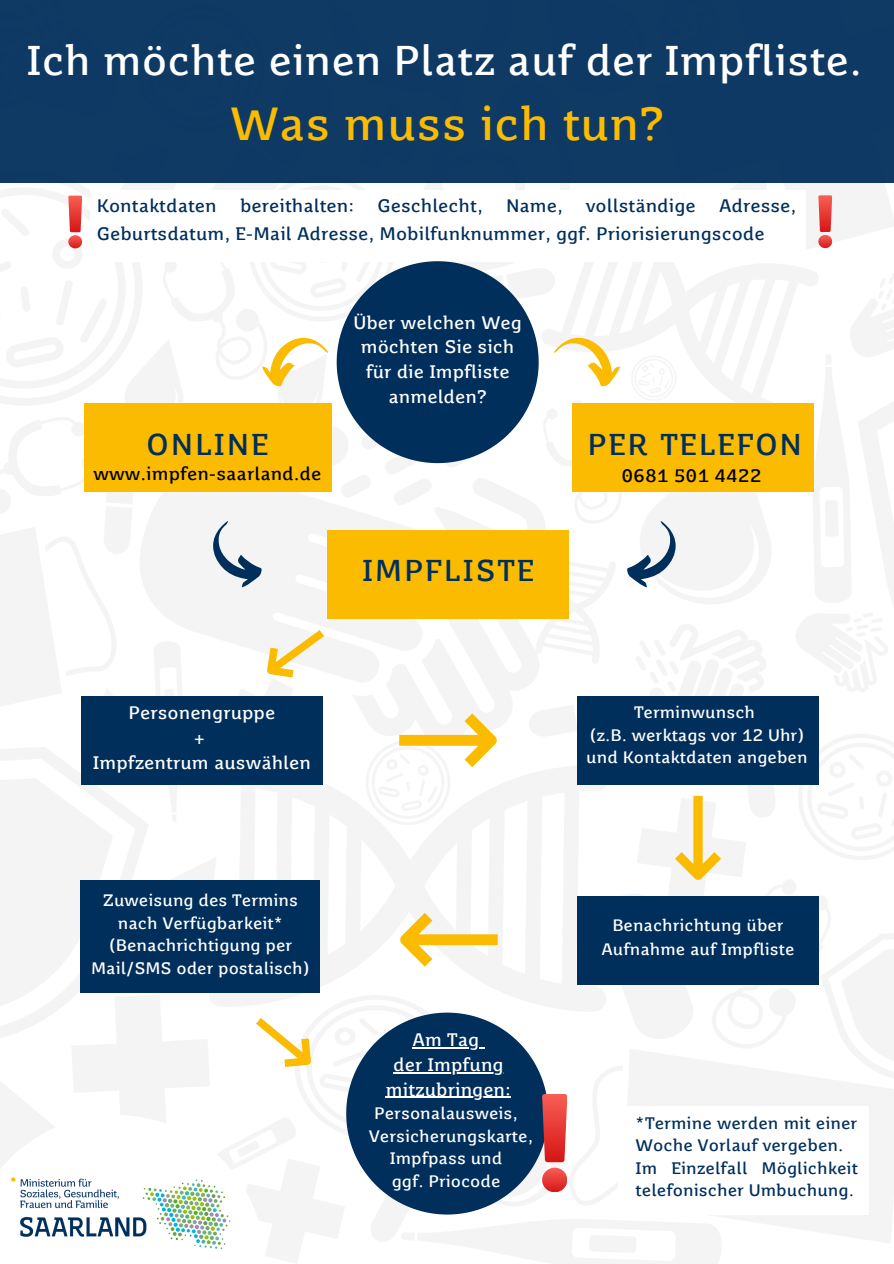
<style>
.page{position:relative;width:894px;height:1264px;background:#fff}
.page>*{position:absolute;margin:0;border:0;box-sizing:border-box;transform-origin:0 0}
.t1{font:700 46.2px "Saar 1450 Text";color:#fabb00}
.t2{font:700 41.4px "Saar 1450 Text";color:#fff}
.t3{font:700 30px "Saar 1450 Text";letter-spacing:.06em;color:#002f5c}
.t4{font:700 18px/28.2px "Saar 1450 Text";color:#002f5c}
.t5{font:700 18px/24.8px "Saar 1450 Text";color:#fff;text-align:center}
.t6{font:700 18px "Saar 1450 Text";color:#000}
.t7{font:700 16.65px/22.4px "Saar 1450 Text";color:#002f5c}
.t8{font:700 16.5px/22.5px "Saar 1450 Text";color:#fff;text-align:center}
</style>
<div class="page">
<img style="left:0;top:183px;width:893px;height:1080px">
<div style="left:0;top:0;width:893px;height:183px;background:#0e3a64"></div>
<svg style="left:0;top:1114px;width:265px;height:149px"></svg>
<img style="left:7px;top:1169px;width:233px;height:94px">
<div style="left:90px;top:190px;width:715px;height:72px;background:#fff"></div>
<svg style="left:68px;top:196px;width:14px;height:52px"></svg>
<svg style="left:818px;top:195px;width:13px;height:53px"></svg>
<div style="left:327px;top:530px;width:241px;height:88px;background:#fabb00"></div>
<svg style="left:246px;top:1006px;width:76px;height:71px"></svg>
<div style="left:82px;top:696px;width:241px;height:88px;background:#002f5c"></div>
<div style="left:577px;top:696px;width:241px;height:88px;background:#002f5c"></div>
<div style="left:84px;top:403px;width:247px;height:88px;background:#fabb00"></div>
<div style="left:572px;top:403px;width:241px;height:88px;background:#fabb00"></div>
<div style="left:577px;top:896px;width:241px;height:88px;background:#002f5c"></div>
<div style="left:620px;top:1106px;width:248px;height:108px;background:#fff"></div>
<svg style="left:336px;top:261px;width:202px;height:202px"></svg>
<svg style="left:262px;top:338px;width:66px;height:48px"></svg>
<svg style="left:554px;top:338px;width:66px;height:48px"></svg>
<svg style="left:213px;top:521px;width:48px;height:66px"></svg>
<svg style="left:627px;top:521px;width:48px;height:66px"></svg>
<svg style="left:256px;top:618px;width:77px;height:69px"></svg>
<svg style="left:399px;top:713px;width:98px;height:54px"></svg>
<svg style="left:674px;top:795px;width:46px;height:84px"></svg>
<svg style="left:399px;top:912px;width:98px;height:54px"></svg>
<div style="left:81px;top:879px;width:239px;height:113px;background:#002f5c"></div>
<svg style="left:346px;top:1012px;width:220px;height:202px"></svg>
<hr style="left:393px;top:1072px;width:110px;height:1px;background:#fff">
<hr style="left:386px;top:1096px;width:125px;height:1px;background:#fff">
<p class="t2" style="left:26px;top:43px;width:837px">Ich möchte einen Platz auf der Impfliste.</p>
<p class="t1" style="left:230px;top:104px;width:435px">Was muss ich tun?</p>
<p class="t4" style="left:97px;top:193px;width:700px;text-indent:622px">Adresse,<br>Geburtsdatum, E-Mail Adresse, Mobilfunknummer, ggf. Priorisierungscode</p>
<p class="t4" style="left:97px;top:193px;width:121px">Kontaktdaten</p>
<p class="t4" style="left:240px;top:193px;width:116px">bereithalten:</p>
<p class="t4" style="left:377px;top:193px;width:107px">Geschlecht,</p>
<p class="t4" style="left:506px;top:193px;width:58px">Name,</p>
<p class="t4" style="left:586px;top:193px;width:111px">vollständige</p>
<p class="t3" style="left:147px;top:431px;width:123px">ONLINE</p>
<p class="t6" style="left:93px;top:466px;width:229px">www.impfen-saarland.de</p>
<p class="t5" style="left:353px;top:311px;width:170px">Über welchen Weg möchten Sie sich für die Impfliste anmelden?</p>
<p class="t3" style="left:362px;top:558px;width:173px">IMPFLISTE</p>
<p class="t5" style="left:128px;top:702px;width:148px">Personengruppe</p>
<p class="t5" style="left:193px;top:726px;width:13px">+</p>
<p class="t5" style="left:93px;top:751px;width:220px">Impfzentrum auswählen</p>
<p class="t8" style="left:103px;top:890px;width:197px">Zuweisung des Termins nach Verfügbarkeit*</p>
<p class="t8" style="left:91px;top:935px;width:220px">(Benachrichtigung per<br>Mail/SMS oder postalisch)</p>
<p class="t5" style="left:412px;top:1028px;width:68px">Am Tag</p>
<p class="t5" style="left:386px;top:1053px;width:127px">der Impfung mitzubringen:</p>
<p class="t8" style="left:368px;top:1103px;width:166px">Personalausweis,<br>Versicherungskarte,<br>Impfpass und</p>
<p class="t8" style="left:391px;top:1171px;width:110px">ggf. Priocode</p>
<p class="t3" style="left:587px;top:431px;width:216px">PER TELEFON</p>
<p class="t6" style="left:621px;top:467px;width:141px">0681 501 4422</p>
<p class="t8" style="left:633px;top:702px;width:123px">Terminwunsch</p>
<p class="t8" style="left:586px;top:725px;width:223px;text-align:left">(z.B. werktags vor 12 Uhr) und Kontaktdaten angeben</p>
<p class="t8" style="left:601px;top:915px;width:194px;line-height:23.5px">Benachrichtung über<br>Aufnahme auf Impfliste</p>
<p class="t7" style="left:635px;top:1113px;width:223px">*Termine werden mit einer<br>Woche Vorlauf vergeben.</p>
<p class="t7" style="left:635px;top:1157px;width:224px">Im Einzelfall Möglichkeit telefonischer Umbuchung.</p>
</div>
